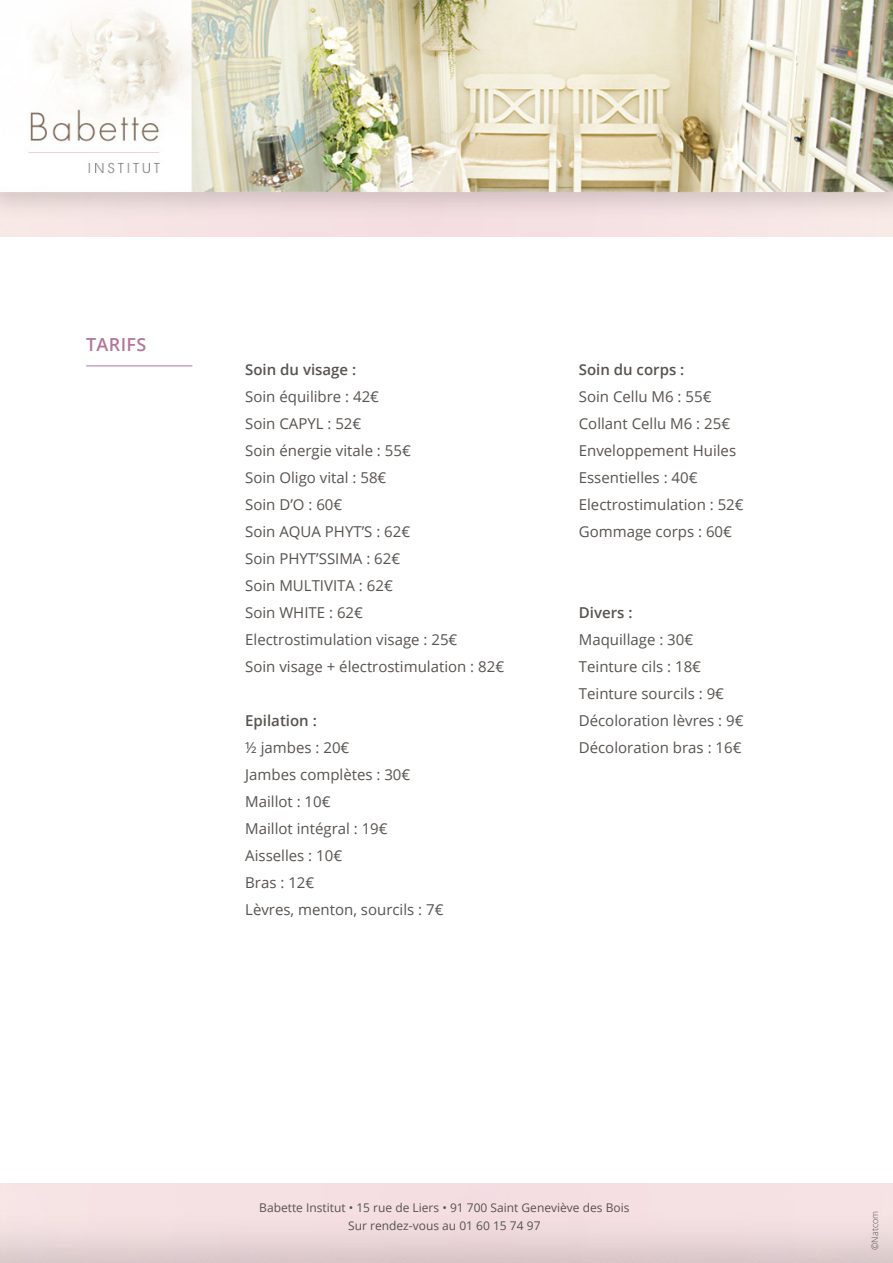
<style>
.page{position:relative;width:893px;height:1263px;background:#fff}
.page>*{position:absolute;margin:0;border:0;box-sizing:border-box;transform-origin:0 0}
.t1{font:600 18px "Open Sans";letter-spacing:.02em;color:#b3779b}
.t2{font:15px "Open Sans";color:#57534f}
.t3{font:600 15px "Open Sans";color:#57534f}
.t4{font:12px "Open Sans";color:#57534f}
.t5{font:300 9px "Open Sans";color:#57534f}
</style>
<div class="page">
<img style="left:0;top:0;width:893px;height:236px">
<hr style="left:86px;top:366px;width:106px;height:1px;background:#b3779b">
<p class="t1" style="left:86px;top:332px;width:62px">TARIFS</p>
<p class="t3" style="left:245px;top:359px;width:113px">Soin du visage :</p>
<p class="t2" style="left:245px;top:386px;width:135px">Soin équilibre : 42€</p>
<p class="t2" style="left:245px;top:413px;width:118px">Soin CAPYL : 52€</p>
<p class="t2" style="left:245px;top:440px;width:167px">Soin énergie vitale : 55€</p>
<p class="t2" style="left:245px;top:467px;width:143px">Soin Oligo vital : 58€</p>
<p class="t2" style="left:245px;top:494px;width:99px">Soin D’O : 60€</p>
<p class="t2" style="left:245px;top:521px;width:167px">Soin AQUA PHYT’S : 62€</p>
<p class="t2" style="left:245px;top:548px;width:157px">Soin PHYT’SSIMA : 62€</p>
<p class="t2" style="left:245px;top:575px;width:149px">Soin MULTIVITA : 62€</p>
<p class="t2" style="left:245px;top:602px;width:119px">Soin WHITE : 62€</p>
<p class="t2" style="left:245px;top:629px;width:214px">Electrostimulation visage : 25€</p>
<p class="t2" style="left:245px;top:656px;width:260px">Soin visage + électrostimulation : 82€</p>
<p class="t3" style="left:245px;top:710px;width:73px">Epilation :</p>
<p class="t2" style="left:245px;top:737px;width:106px">½ jambes : 20€</p>
<p class="t2" style="left:245px;top:764px;width:167px">Jambes complètes : 30€</p>
<p class="t2" style="left:245px;top:791px;width:87px">Maillot : 10€</p>
<p class="t2" style="left:245px;top:818px;width:144px">Maillot intégral : 19€</p>
<p class="t2" style="left:245px;top:845px;width:98px">Aisselles : 10€</p>
<p class="t2" style="left:245px;top:872px;width:71px">Bras : 12€</p>
<p class="t2" style="left:245px;top:899px;width:200px">Lèvres, menton, sourcils : 7€</p>
<p class="t3" style="left:579px;top:359px;width:107px">Soin du corps :</p>
<p class="t2" style="left:579px;top:386px;width:134px">Soin Cellu M6 : 55€</p>
<p class="t2" style="left:579px;top:413px;width:153px">Collant Cellu M6 : 25€</p>
<p class="t2" style="left:579px;top:440px;width:159px">Enveloppement Huiles</p>
<p class="t2" style="left:579px;top:467px;width:120px">Essentielles : 40€</p>
<p class="t2" style="left:579px;top:494px;width:166px">Electrostimulation : 52€</p>
<p class="t2" style="left:579px;top:521px;width:155px">Gommage corps : 60€</p>
<p class="t3" style="left:579px;top:602px;width:55px">Divers :</p>
<p class="t2" style="left:579px;top:629px;width:116px">Maquillage : 30€</p>
<p class="t2" style="left:579px;top:656px;width:124px">Teinture cils : 18€</p>
<p class="t2" style="left:579px;top:683px;width:147px">Teinture sourcils : 9€</p>
<p class="t2" style="left:579px;top:710px;width:166px">Décoloration lèvres : 9€</p>
<p class="t2" style="left:579px;top:737px;width:164px">Décoloration bras : 16€</p>
<p class="t4" style="left:259px;top:1199px;width:372px">Babette Institut • 15 rue de Liers • 91 700 Saint Geneviève des Bois</p>
<p class="t4" style="left:348px;top:1217px;width:194px">Sur rendez-vous au 01 60 15 74 97</p>
<p class="t5" style="left:869px;top:1250px;width:41px;rotate:-90deg">©Natcom</p>
</div>
